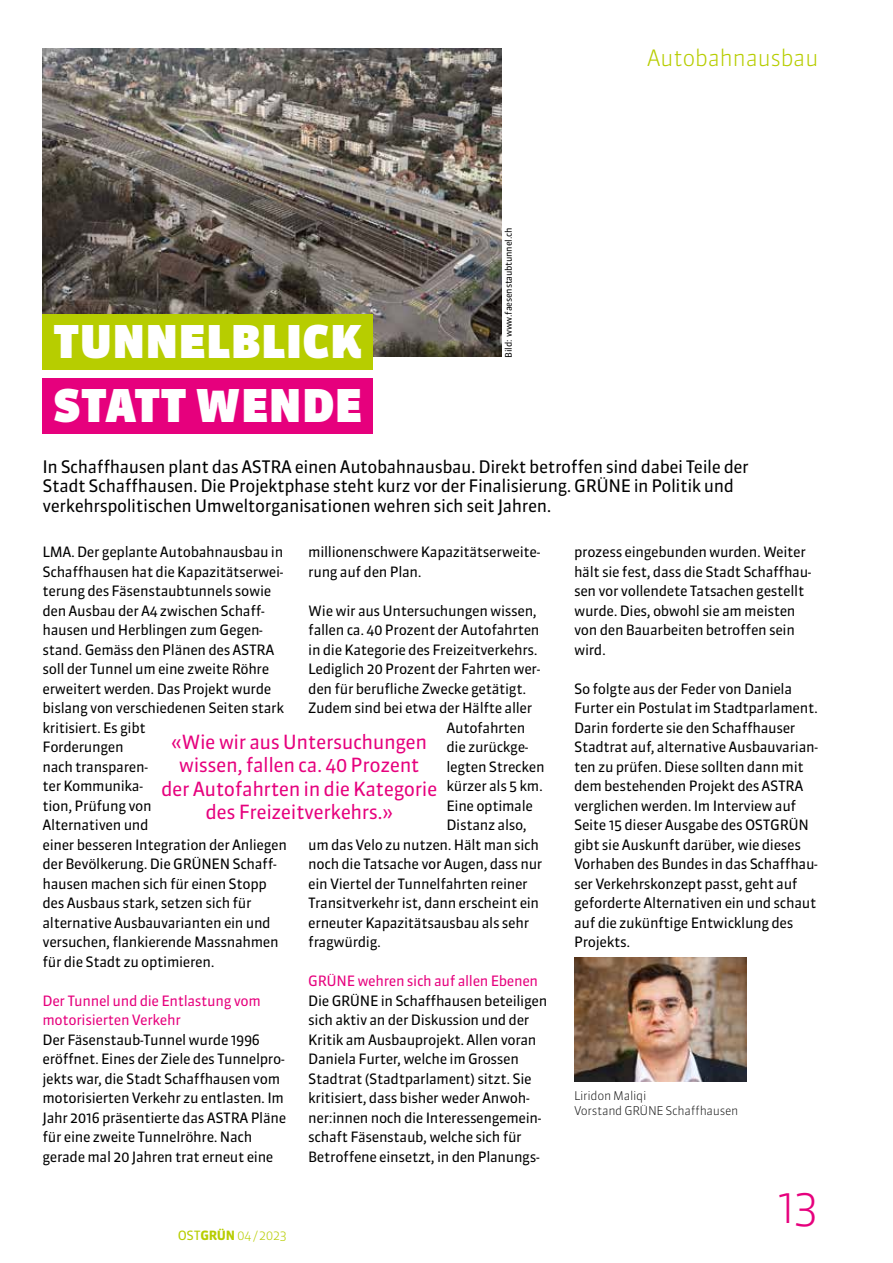
<style>
.page{position:relative;width:893px;height:1263px;background:#fff}
.page>*{position:absolute;margin:0;border:0;box-sizing:border-box;transform-origin:0 0}
.t1{font:900 45px "Sanuk OT";letter-spacing:.005em;color:#fff}
.t2{font:300 45px "Sanuk OT";color:#e6007d}
.t3{font:300 22.5px "Sanuk OT";letter-spacing:-.025em;color:#b7cd00}
.t4{font:19.5px/23.4px "Sanuk OT";letter-spacing:-.025em;color:#e6007d;text-align:center}
.t5{font:17.25px/19.5px "Sanuk OT";letter-spacing:-.025em;color:#000}
.t6{font:14.25px/19.5px "Sanuk OT";letter-spacing:-.025em;color:#000}
.t7{font:14.25px/19.5px "Sanuk OT";letter-spacing:-.025em;color:#e6007d}
.t8{font:300 12.75px "Sanuk OT";color:#b7cd00}
.t9{font:300 12px/15px "Sanuk OT";letter-spacing:-.025em;color:#000}
.t10{font:9px "Sanuk OT";letter-spacing:-.025em;color:#000}
.s1{font-weight:400}
.s2{font-weight:700}
</style>
<div class="page">
<img style="left:43px;top:49px;width:459px;height:308px">
<div style="left:43px;top:378px;width:330px;height:55px;background:#e6007d"></div>
<div style="left:43px;top:314px;width:330px;height:56px;background:#b7cd00"></div>
<img style="left:574px;top:958px;width:172px;height:123px">
<h1 class="t1" style="left:54px;top:314px;width:310px">TUNNELBLICK</h1>
<h1 class="t1" style="left:54px;top:377px;width:310px">STATT WENDE</h1>
<p class="t10" style="left:503px;top:358px;width:132px;rotate:-90deg">Bild: www.faesenstaubtunnel.ch</p>
<h2 class="t3" style="left:647px;top:44px;width:173px">Autobahnausbau</h2>
<p class="t5" style="left:43px;top:457px;width:708px">In Schaffhausen plant das ASTRA einen Autobahnausbau. Direkt betroffen sind dabei Teile der<br>Stadt Schaffhausen. Die Projektphase steht kurz vor der Finalisierung. GRÜNE in Politik und verkehrspolitischen Umweltorganisationen wehren sich seit Jahren.</p>
<p class="t6" style="left:308px;top:542px;width:234px">millionenschwere Kapazitätserweite&shy;rung auf den Plan.</p>
<p class="t6" style="left:308px;top:601px;width:230px">Wie wir aus Untersuchungen wissen,</p>
<p class="t6" style="left:308px;top:620px;width:233px">fallen ca. 40 Prozent der Autofahrten</p>
<p class="t6" style="left:308px;top:640px;width:231px">in die Kategorie des Freizeitverkehrs.</p>
<p class="t6" style="left:308px;top:659px;width:234px">Lediglich 20 Prozent der Fahrten wer-</p>
<p class="t6" style="left:308px;top:679px;width:220px">den für berufliche Zwecke getätigt.</p>
<p class="t6" style="left:308px;top:698px;width:225px">Zudem sind bei etwa der Hälfte aller</p>
<p class="t6" style="left:446px;top:718px;width:80px">Autofahrten</p>
<p class="t6" style="left:446px;top:737px;width:84px">die zurückge-</p>
<p class="t6" style="left:446px;top:757px;width:100px">legten Strecken</p>
<p class="t6" style="left:446px;top:776px;width:98px">kürzer als 5 km.</p>
<p class="t6" style="left:446px;top:796px;width:88px">Eine optimale</p>
<p class="t6" style="left:446px;top:815px;width:82px">Distanz also,</p>
<p class="t6" style="left:308px;top:835px;width:232px">um das Velo zu nutzen. Hält man sich</p>
<p class="t6" style="left:308px;top:854px;width:236px">noch die Tatsache vor Augen, dass nur</p>
<p class="t6" style="left:308px;top:874px;width:221px">ein Viertel der Tunnelfahrten reiner</p>
<p class="t6" style="left:308px;top:893px;width:232px">Transitverkehr ist, dann erscheint ein</p>
<p class="t6" style="left:308px;top:913px;width:222px">erneuter Kapazitätsausbau als sehr</p>
<p class="t6" style="left:308px;top:932px;width:74px">fragwürdig.</p>
<p class="t7" style="left:308px;top:971px;width:231px">GRÜNE wehren sich auf allen Ebenen</p>
<p class="t6" style="left:308px;top:991px;width:241px">Die GRÜNE in Schaffhausen beteiligen sich aktiv an der Diskussion und der Kritik am Ausbauprojekt. Allen voran Daniela Furter, welche im Grossen Stadtrat (Stadtparlament) sitzt. Sie kritisiert, dass bisher weder Anwoh&shy;ner:innen noch die Interessengemein&shy;schaft Fäsenstaub, welche sich für Betroffene einsetzt, in den Planungs-</p>
<p class="t6" style="left:574px;top:542px;width:239px">prozess eingebunden wurden. Weiter hält sie fest, dass die Stadt Schaffhau&shy;sen vor vollendete Tatsachen gestellt wurde. Dies, obwohl sie am meisten von den Bauarbeiten betroffen sein wird.</p>
<p class="t6" style="left:574px;top:679px;width:245px">So folgte aus der Feder von Daniela Furter ein Postulat im Stadtparlament.<br>Darin forderte sie den Schaffhauser Stadtrat auf, alternative Ausbauvarian&shy;ten zu prüfen. Diese sollten dann mit dem bestehenden Projekt des ASTRA verglichen werden. Im Interview auf Seite 15 dieser Ausgabe des OSTGRÜN gibt sie Auskunft darüber, wie dieses Vorhaben des Bundes in das Schaffhau&shy;ser Verkehrskonzept passt, geht auf geforderte Alternativen ein und schaut auf die zukünftige Entwicklung des Projekts.</p>
<p class="t6" style="left:43px;top:542px;width:246px">LMA. Der geplante Autobahnausbau in<br>Schaffhausen hat die Kapazitätserwei&shy;terung des Fäsenstaubtunnels sowie den Ausbau der A4 zwischen Schaff&shy;hausen und Herblingen zum Gegen&shy;stand. Gemäss den Plänen des ASTRA soll der Tunnel um eine zweite Röhre erweitert werden. Das Projekt wurde bislang von verschiedenen Seiten stark kritisiert. Es gibt<br>Forderungen<br>nach transparen-<br>ter Kommunika-<br>tion, Prüfung von<br>Alternativen und<br>einer besseren Integration der Anliegen der Bevölkerung. Die GRÜNEN Schaff&shy;hausen machen sich für einen Stopp des Ausbaus stark, setzen sich für alternative Ausbauvarianten ein und versuchen, flankierende Massnahmen für die Stadt zu optimieren.</p>
<p class="t7" style="left:43px;top:991px;width:220px">Der Tunnel und die Entlastung vom motorisierten Verkehr</p>
<p class="t6" style="left:43px;top:1030px;width:245px">Der Fäsenstaub-Tunnel wurde 1996 eröffnet. Eines der Ziele des Tunnelpro&shy;jekts war, die Stadt Schaffhausen vom motorisierten Verkehr zu entlasten. Im Jahr 2016 präsentierte das ASTRA Pläne für eine zweite Tunnelröhre. Nach gerade mal 20 Jahren trat erneut eine</p>
<h3 class="t4" style="left:161px;top:730px;width:278px">«Wie wir aus Untersuchungen wissen, fallen ca. 40 Prozent<br>der Autofahrten in die Kategorie des Freizeitverkehrs.»</h3>
<p class="t9" style="left:574px;top:1088px;width:166px">Liridon Maliqi<br>Vorstand GRÜNE Schaffhausen</p>
<p class="t8" style="left:178px;top:1227px;width:111px"><span class="s1">OST</span><span class="s2">GRÜN</span> 04 / 2023</p>
<h1 class="t2" style="left:777px;top:1179px;width:43px">13</h1>
</div>
